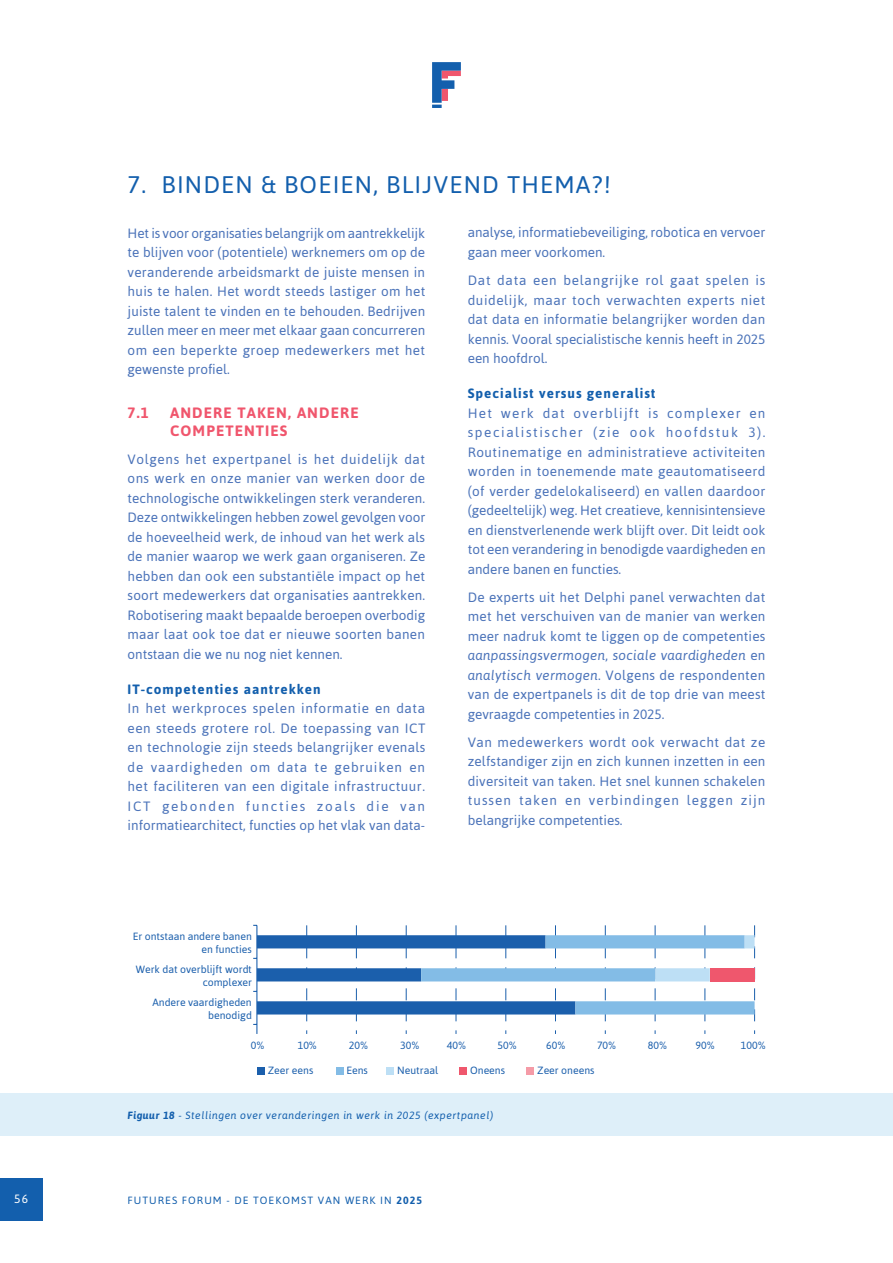
<style>
.page{position:relative;width:893px;height:1263px;background:#fff}
.page>*{position:absolute;margin:0;border:0;box-sizing:border-box;transform-origin:0 0}
.t1{font:24px "Asap";letter-spacing:.05em;color:#135fad}
.t2{font:700 15px/18px "Asap";letter-spacing:.075em;color:#f0566d}
.Basis_tekst{font:13.5px/19.5px "Asap";color:#4b73b9;text-align:justify}
.Koptekst_3_ongenumme{font:700 13.5px "Asap";letter-spacing:.075em;color:#135fad}
.t3{font:12px "Asap";color:#fff}
.t4{font:10.5px/12.6px "Asap";color:#1b5fac;text-align:right}
.Bijschrift{font:italic 10.5px "Asap";letter-spacing:.05em;color:#135fad}
.t5{font:10.5px "Asap";letter-spacing:.1em;color:#135fad}
.s1{font-style:italic}
.s2{font-weight:700}
</style>
<div class="page">
<svg style="left:432px;top:62px;width:29px;height:46px"></svg>
<div style="left:0;top:1178px;width:43px;height:42px;background:#135fad"></div>
<svg style="left:253px;top:925px;width:502px;height:109px"></svg>
<div style="left:257px;top:1067px;width:8px;height:7px;background:#1b5fac"></div>
<div style="left:336px;top:1067px;width:7px;height:7px;background:#83bce6"></div>
<div style="left:387px;top:1067px;width:7px;height:7px;background:#bddff5"></div>
<div style="left:460px;top:1067px;width:7px;height:7px;background:#ef576d"></div>
<div style="left:527px;top:1067px;width:7px;height:7px;background:#f59ba7"></div>
<div style="left:0;top:1093px;width:893px;height:42px;background:#deeff9"></div>
<p class="t1" style="left:128px;top:170px;width:485px">7. BINDEN &amp; BOEIEN, BLIJVEND THEMA?!</p>
<p class="Basis_tekst" style="left:128px;top:223px;width:299px">Het is voor organisaties belangrijk om aantrekkelijk te blijven voor (potentiele) werknemers om op de veranderende arbeidsmarkt de juiste mensen in huis te halen. Het wordt steeds lastiger om het juiste talent te vinden en te behouden. Bedrijven zullen meer en meer met elkaar gaan concurreren om een beperkte groep medewerkers met het gewenste profiel.</p>
<p class="t2" style="left:128px;top:403px;width:23px">7.1</p>
<p class="t2" style="left:170px;top:403px;width:190px">ANDERE TAKEN, ANDERE<br>COMPETENTIES</p>
<p class="Basis_tekst" style="left:128px;top:449px;width:299px">Volgens het expertpanel is het duidelijk dat ons werk en onze manier van werken door de technologische ontwikkelingen sterk veranderen.<br>Deze ontwikkelingen hebben zowel gevolgen voor de hoeveelheid werk, de inhoud van het werk als de manier waarop we werk gaan organiseren. Ze hebben dan ook een substantiële impact op het soort medewerkers dat organisaties aantrekken.<br>Robotisering maakt bepaalde beroepen overbodig maar laat ook toe dat er nieuwe soorten banen ontstaan die we nu nog niet kennen.</p>
<p class="Koptekst_3_ongenumme" style="left:128px;top:681px;width:195px">IT-competenties aantrekken</p>
<p class="Basis_tekst" style="left:128px;top:698px;width:299px">In het werkproces spelen informatie en data een steeds grotere rol. De toepassing van ICT en technologie zijn steeds belangrijker evenals de vaardigheden om data te gebruiken en het faciliteren van een digitale infrastructuur.<br>ICT gebonden functies zoals die van informatiearchitect, functies op het vlak van data-</p>
<p class="Basis_tekst" style="left:468px;top:223px;width:299px">analyse, informatiebeveiliging, robotica en vervoer gaan meer voorkomen.</p>
<p class="Basis_tekst" style="left:468px;top:270px;width:299px">Dat data een belangrijke rol gaat spelen is duidelijk, maar toch verwachten experts niet dat data en informatie belangrijker worden dan kennis. Vooral specialistische kennis heeft in 2025 een hoofdrol.</p>
<p class="Koptekst_3_ongenumme" style="left:468px;top:385px;width:189px">Specialist versus generalist</p>
<p class="Basis_tekst" style="left:468px;top:403px;width:299px">Het werk dat overblijft is complexer en specialistischer (zie ook hoofdstuk 3).<br>Routinematige en administratieve activiteiten worden in toenemende mate geautomatiseerd (of verder gedelokaliseerd) en vallen daardoor (gedeeltelijk) weg. Het creatieve, kennisintensieve en dienstverlenende werk blijft over. Dit leidt ook tot een verandering in benodigde vaardigheden en andere banen en functies.</p>
<p class="Basis_tekst" style="left:468px;top:587px;width:299px">De experts uit het Delphi panel verwachten dat met het verschuiven van de manier van werken meer nadruk komt te liggen op de competenties <span class="s1">aanpassingsvermogen</span>, <span class="s1">sociale vaardigheden</span> en <span class="s1">analytisch vermogen</span>. Volgens de respondenten van de expertpanels is dit de top drie van meest gevraagde competenties in 2025.</p>
<p class="Basis_tekst" style="left:468px;top:732px;width:299px">Van medewerkers wordt ook verwacht dat ze zelfstandiger zijn en zich kunnen inzetten in een diversiteit van taken. Het snel kunnen schakelen tussen taken en verbindingen leggen zijn belangrijke competenties.</p>
<p class="t4" style="left:133px;top:930px;width:121px">Er ontstaan andere banen en functies</p>
<p class="t4" style="left:136px;top:963px;width:118px">Werk dat overblijft wordt complexer</p>
<p class="t4" style="left:153px;top:996px;width:101px">Andere vaardigheden benodigd</p>
<p class="t4" style="left:251px;top:1039px;width:15px">0%</p>
<p class="t4" style="left:298px;top:1039px;width:21px">10%</p>
<p class="t4" style="left:349px;top:1039px;width:21px">20%</p>
<p class="t4" style="left:400px;top:1039px;width:21px">30%</p>
<p class="t4" style="left:447px;top:1039px;width:21px">40%</p>
<p class="t4" style="left:498px;top:1039px;width:21px">50%</p>
<p class="t4" style="left:546px;top:1039px;width:21px">60%</p>
<p class="t4" style="left:597px;top:1039px;width:21px">70%</p>
<p class="t4" style="left:648px;top:1039px;width:21px">80%</p>
<p class="t4" style="left:695px;top:1039px;width:21px">90%</p>
<p class="t4" style="left:741px;top:1039px;width:26px">100%</p>
<p class="t4" style="left:268px;top:1064px;width:47px">Zeer eens</p>
<p class="t4" style="left:346px;top:1064px;width:23px">Eens</p>
<p class="t4" style="left:397px;top:1064px;width:42px">Neutraal</p>
<p class="t4" style="left:470px;top:1064px;width:36px">Oneens</p>
<p class="t4" style="left:537px;top:1064px;width:59px">Zeer oneens</p>
<p class="Bijschrift" style="left:128px;top:1109px;width:367px"><span class="s2">Figuur 18</span> - Stellingen over veranderingen in werk in 2025 (expertpanel)</p>
<p class="t3" style="left:14px;top:1192px;width:16px">56</p>
<p class="t5" style="left:128px;top:1194px;width:296px">FUTURES FORUM - DE TOEKOMST VAN WERK IN <span class="s2">2025</span></p>
</div>
